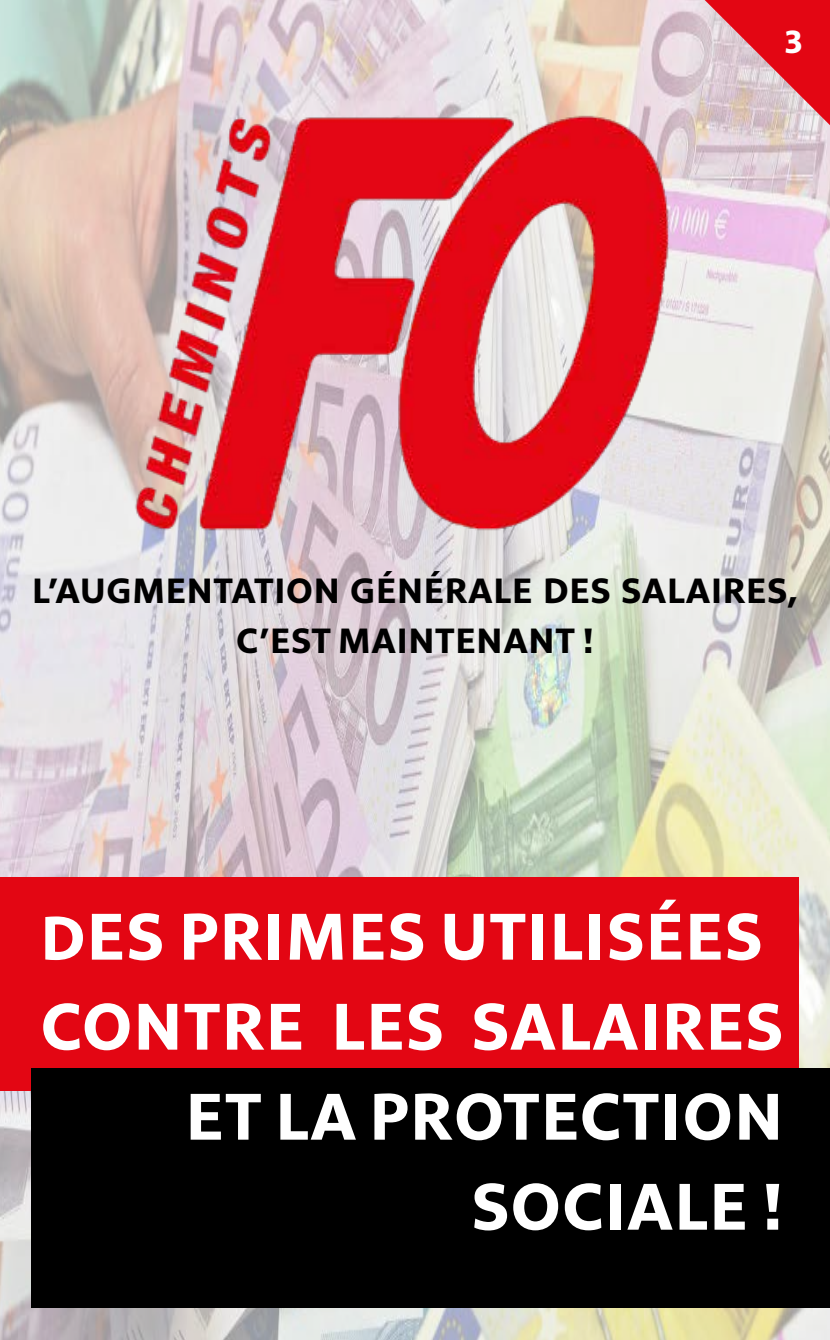
<style>
.page{position:relative;width:830px;height:1340px;background:#fff}
.page>*{position:absolute;margin:0;border:0;box-sizing:border-box;transform-origin:0 0}
.t1{font:700 67.5px "Solitaire MVB Pro";letter-spacing:.02em;color:#fff}
.t2{font:700 36px/49.5px "Solitaire MVB Pro";letter-spacing:.02em;color:#000;text-align:center}
.t3{font:700 33.75px "Solitaire MVB Pro";color:#fff}
.s1{font-size:63px}
</style>
<div class="page">
<img style="left:0;top:0;width:829px;height:1339px">
<img style="left:128px;top:96px;width:551px;height:446px">
<div style="left:0;top:877px;width:797px;height:214px;background:#e30613"></div>
<div style="left:32px;top:1068px;width:797px;height:239px;background:#000"></div>
<svg style="left:704px;top:0;width:125px;height:125px"></svg>
<p class="t3" style="left:784px;top:18px;width:20px">3</p>
<p class="t2" style="left:32px;top:564px;width:766px">L’AUGMENTATION GÉNÉRALE DES SALAIRES,<br>C’EST MAINTENANT !</p>
<p class="t1" style="left:40px;top:890px;width:723px"><span class="s1">D</span>ES PRIMES UTILISÉES</p>
<p class="t1" style="left:41px;top:980px;width:743px">CONTRE LES SALAIRES</p>
<p class="t1" style="left:185px;top:1070px;width:598px">ET LA PROTECTION</p>
<p class="t1" style="left:471px;top:1160px;width:313px">SOCIALE !</p>
</div>
